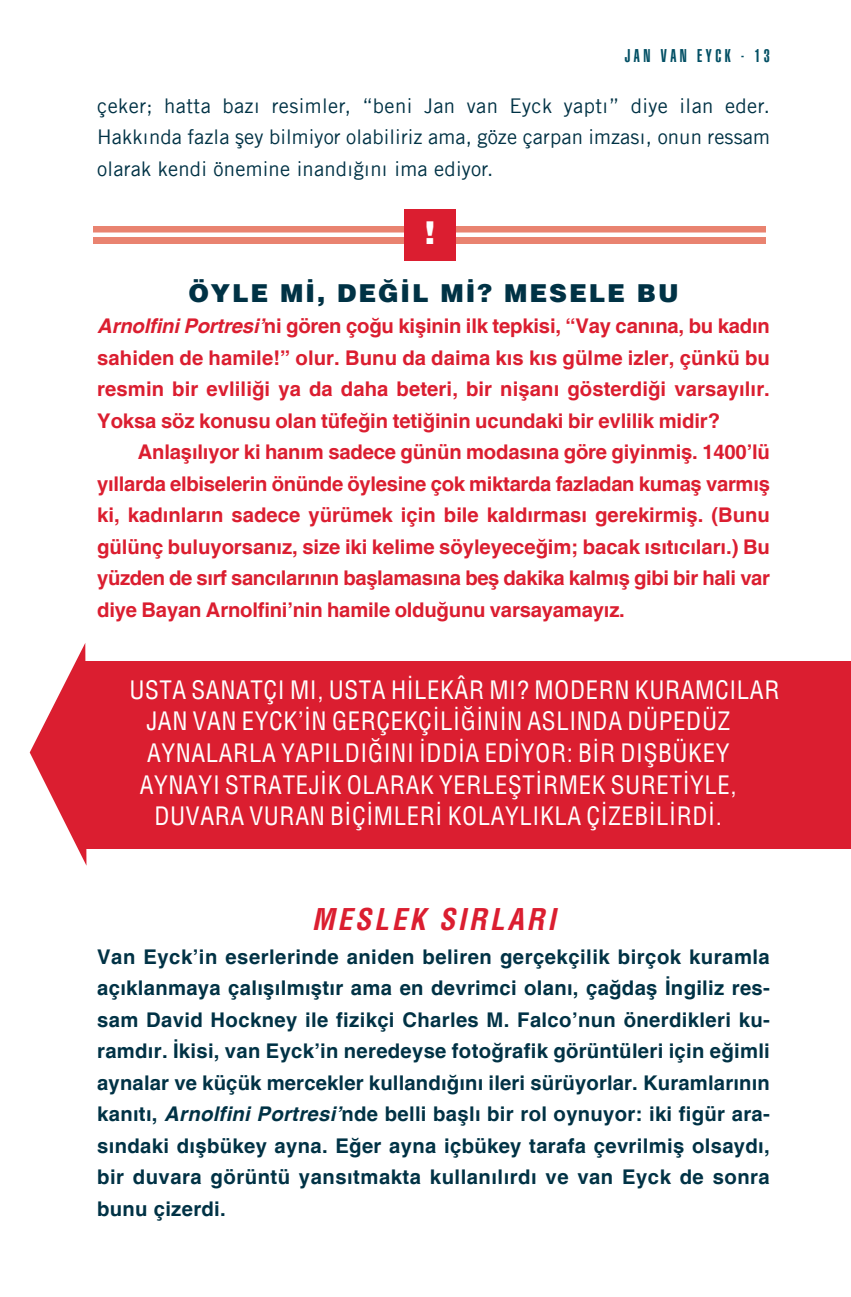
<style>
.page{position:relative;width:851px;height:1297px;background:#fff}
.page>*{position:absolute;margin:0;border:0;box-sizing:border-box;transform-origin:0 0}
.t1{font:800 31.5px "Helvetica LT Black";color:#fff}
.t2{font:italic 700 29.25px "Helvetica LT Condensed";letter-spacing:.1em;color:#db1e30}
.t3{font:24.75px "Helvetica LT Condensed";letter-spacing:.025em;color:#fff}
.t4{font:800 24.75px "Helvetica LT Black";letter-spacing:.075em;color:#003245}
.t5{font:700 20.25px/31.5px "Helvetica LT Bold";letter-spacing:-.01em;color:#db1e30;text-align:justify}
.t6{font:700 20.25px/31.5px "Helvetica LT Bold";letter-spacing:.025em;color:#003245;text-align:justify}
.t7{font:20.25px/31.5px "Trade Gothic";letter-spacing:.01em;color:#003245;text-align:justify}
.t8{font:18px "Helvetica LT Ultra Compressed";letter-spacing:.2em;color:#024f64}
.s1{font-family:"Helvetica LT";font-style:italic}
</style>
<div class="page">
<div style="left:94px;top:226px;width:672px;height:17px;background:#e98370"></div>
<div style="left:90px;top:232px;width:677px;height:5px;background:#fff"></div>
<div style="left:404px;top:209px;width:51px;height:51px;background:#db1e30"></div>
<div style="left:84px;top:661px;width:767px;height:187px;background:#db1e30"></div>
<svg style="left:30px;top:643px;width:56px;height:222px"></svg>
<p class="t8" style="left:624px;top:49px;width:147px">JAN VAN EYCK - 13</p>
<p class="t7" style="left:97px;top:89px;width:674px">çeker; hatta bazı resimler, “beni Jan van Eyck yaptı” diye ilan eder.<br>Hakkında fazla şey bilmiyor olabiliriz ama, göze çarpan imzası, onun ressam olarak kendi önemine inandığını ima ediyor.</p>
<h1 class="t1" style="left:424px;top:221px;width:12px">!</h1>
<p class="t4" style="left:188px;top:284px;width:491px">ÖYLE Mİ, DEĞİL Mİ? MESELE BU</p>
<p class="t5" style="left:97px;top:312px;width:674px"><span class="s1">Arnolfini Portresi’</span>ni gören çoğu kişinin ilk tepkisi, “Vay canına, bu kadın sahiden de hamile!” olur. Bunu da daima kıs kıs gülme izler, çünkü bu resmin bir evliliği ya da daha beteri, bir nişanı gösterdiği varsayılır.<br>Yoksa söz konusu olan tüfeğin tetiğinin ucundaki bir evlilik midir?</p>
<p class="t5" style="left:97px;top:438px;width:674px;text-indent:40px">Anlaşılıyor ki hanım sadece günün modasına göre giyinmiş. 1400’lü yıllarda elbiselerin önünde öylesine çok miktarda fazladan kumaş varmış ki, kadınların sadece yürümek için bile kaldırması gerekirmiş. (Bunu gülünç buluyorsanız, size iki kelime söyleyeceğim; bacak ısıtıcıları.) Bu yüzden de sırf sancılarının başlamasına beş dakika kalmış gibi bir hali var diye Bayan Arnolfini’nin hamile olduğunu varsayamayız.</p>
<p class="t3" style="left:129px;top:680px;width:651px">USTA SANATÇI MI, USTA HİLEKÂR MI? MODERN KURAMCILAR</p>
<p class="t3" style="left:146px;top:711px;width:585px">JAN VAN EYCK’İN GERÇEKÇİLİĞİNİN ASLINDA DÜPEDÜZ</p>
<p class="t3" style="left:147px;top:743px;width:584px">AYNALARLA YAPILDIĞINI İDDİA EDİYOR: BİR DIŞBÜKEY</p>
<p class="t3" style="left:140px;top:774px;width:598px">AYNAYI STRATEJİK OLARAK YERLEŞTİRMEK SURETİYLE,</p>
<p class="t3" style="left:154px;top:806px;width:569px">DUVARA VURAN BİÇİMLERİ KOLAYLIKLA ÇİZEBİLİRDİ.</p>
<h2 class="t2" style="left:312px;top:908px;width:245px">MESLEK SIRLARI</h2>
<p class="t6" style="left:97px;top:942px;width:674px">Van Eyck’in eserlerinde aniden beliren gerçekçilik birçok kuramla açıklanmaya çalışılmıştır ama en devrimci olanı, çağdaş İngiliz res&shy;sam David Hockney ile fizikçi Charles M. Falco’nun önerdikleri ku&shy;ramdır. İkisi, van Eyck’in neredeyse fotoğrafik görüntüleri için eğimli aynalar ve küçük mercekler kullandığını ileri sürüyorlar. Kuramlarının kanıtı, <span class="s1">Arnolfini Portresi’</span>nde belli başlı bir rol oynuyor: iki figür ara&shy;sındaki dışbükey ayna. Eğer ayna içbükey tarafa çevrilmiş olsaydı, bir duvara görüntü yansıtmakta kullanılırdı ve van Eyck de sonra bunu çizerdi.</p>
</div>
